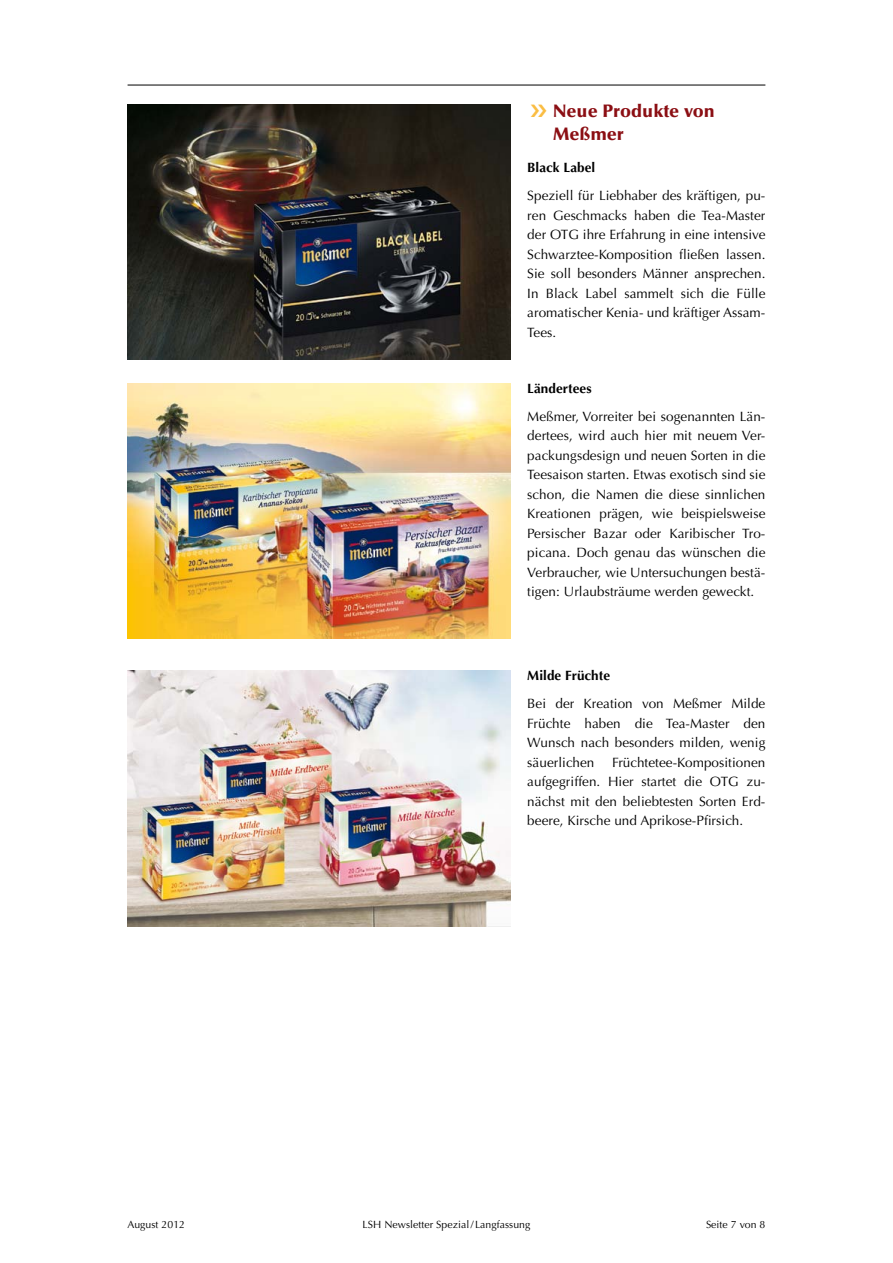
<style>
.page{position:relative;width:893px;height:1263px;background:#fff}
.page>*{position:absolute;margin:0;border:0;box-sizing:border-box;transform-origin:0 0}
.t1{font:900 18px/22.5px "Optima LT Pro";letter-spacing:.005em;color:#8b0e13}
.t2{font:13.5px/19.5px "Optima LT Pro";letter-spacing:.005em;color:#000;text-align:justify}
.t3{font:700 13.5px "Optima LT Pro";letter-spacing:.005em;color:#000}
.t4{font:10.5px "Optima LT Pro";letter-spacing:.005em;color:#000}
</style>
<div class="page">
<hr style="left:128px;top:85px;width:637px;height:1px;background:#000">
<img style="left:128px;top:105px;width:382px;height:255px">
<img style="left:128px;top:383px;width:382px;height:255px">
<img style="left:128px;top:671px;width:382px;height:255px">
<h1 class="t1" style="left:553px;top:100px;width:164px">Neue Produkte von<br>Meßmer</h1>
<p class="t3" style="left:527px;top:159px;width:70px">Black Label</p>
<p class="t2" style="left:527px;top:186px;width:240px">Speziell für Liebhaber des kräftigen, pu&shy;ren Geschmacks haben die Tea-Master der OTG ihre Erfahrung in eine intensive Schwarztee-Komposition fließen lassen.<br>Sie soll besonders Männer ansprechen.<br>In Black Label sammelt sich die Fülle aromatischer Kenia- und kräftiger Assam-Tees.</p>
<p class="t3" style="left:527px;top:379px;width:66px">Ländertees</p>
<p class="t2" style="left:527px;top:406px;width:240px">Meßmer, Vorreiter bei sogenannten Län&shy;dertees, wird auch hier mit neuem Ver&shy;packungsdesign und neuen Sorten in die Teesaison starten. Etwas exotisch sind sie schon, die Namen die diese sinnlichen Kreationen prägen, wie beispielsweise Persischer Bazar oder Karibischer Tro&shy;picana. Doch genau das wünschen die Verbraucher, wie Untersuchungen bestä&shy;tigen: Urlaubsträume werden geweckt.</p>
<p class="t3" style="left:527px;top:667px;width:84px">Milde Früchte</p>
<p class="t2" style="left:527px;top:694px;width:240px">Bei der Kreation von Meßmer Milde Früchte haben die Tea-Master den Wunsch nach besonders milden, wenig säuerlichen</p>
<p class="t2" style="left:527px;top:752px;width:240px;text-indent:85px">Früchtetee-Kompositionen aufgegriffen. Hier startet die OTG zu&shy;nächst mit den beliebtesten Sorten Erd&shy;beere, Kirsche und Aprikose-Pfirsich.</p>
<p class="t4" style="left:128px;top:1218px;width:59px">August 2012</p>
<p class="t4" style="left:363px;top:1218px;width:169px">LSH Newsletter Spezial/ Langfassung</p>
<p class="t4" style="left:706px;top:1218px;width:61px">Seite 7 von 8</p>
</div>
